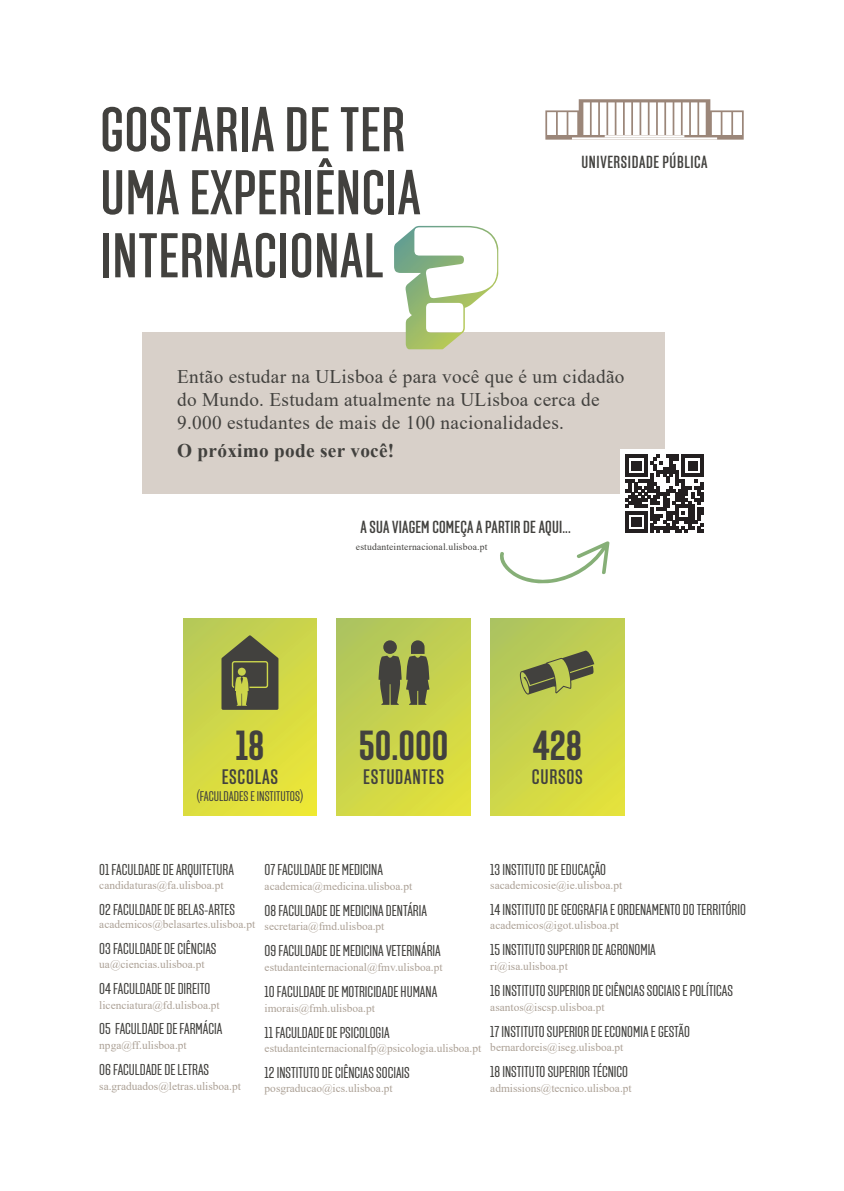
<style>
.page{position:relative;width:844px;height:1191px;background:#fff}
.page>*{position:absolute;margin:0;border:0;box-sizing:border-box;transform-origin:0 0}
.t1{font:500 63px/63px "Solido Compressed";letter-spacing:.01em;color:#42413e}
.t2{font:700 42px "Solido Compressed";color:#42413e}
.t3{font:500 21px "Solido Compressed";letter-spacing:.035em;color:#42413e}
.t4{font:19.25px/23.1px "Times New Roman";letter-spacing:.015em;color:#42413e}
.t5{font:700 19.25px "Times New Roman";letter-spacing:.015em;color:#42413e}
.t6{font:500 17.5px "Solido Compressed";letter-spacing:.01em;color:#42413e}
.t7{font:500 17.5px "Solido Compressed";letter-spacing:.035em;color:#42413e}
.t8{font:15.75px "Solido Compressed";color:#42413e}
.t9{font:14px "Solido Compressed";color:#42413e}
.t10{font:11.38px "Times New Roman";color:#aba095}
.t11{font:9.62px "Times New Roman";letter-spacing:.015em;color:#42413e}
</style>
<div class="page">
<div style="left:142px;top:332px;width:522px;height:162px;background:#d8d0c9"></div>
<img style="left:394px;top:226px;width:104px;height:123px">
<svg style="left:545px;top:99px;width:198px;height:41px"></svg>
<div style="left:620px;top:449px;width:89px;height:90px;background:#fff"></div>
<svg style="left:625px;top:455px;width:78px;height:78px"></svg>
<div style="left:336px;top:618px;width:134px;height:197px;background:linear-gradient(to bottom,#b5c85a,#dcde40)"></div>
<div style="left:490px;top:618px;width:134px;height:197px;background:linear-gradient(to bottom,#b5c859,#dcde40)"></div>
<div style="left:183px;top:618px;width:134px;height:197px;background:linear-gradient(to bottom,#c0ce52,#e6e33a)"></div>
<svg style="left:221px;top:635px;width:57px;height:75px;background:#676942"></svg>
<svg style="left:378px;top:640px;width:51px;height:65px;background:#6d7145"></svg>
<svg style="left:519px;top:650px;width:75px;height:45px;background:#8e964a"></svg>
<svg style="left:500px;top:541px;width:109px;height:43px"></svg>
<h1 class="t1" style="left:100px;top:101px;width:322px">GOSTARIA DE TER<br>UMA EXPERIÊNCIA<br>INTERNACIONAL</h1>
<p class="t7" style="left:581px;top:152px;width:128px">UNIVERSIDADE PÚBLICA</p>
<p class="t4" style="left:177px;top:364px;width:448px">Então estudar na ULisboa é para você que é um cidadão do Mundo. Estudam atualmente na ULisboa cerca de<br>9.000 estudantes de mais de 100 nacionalidades.</p>
<p class="t5" style="left:177px;top:437px;width:218px">O próximo pode ser você!</p>
<p class="t6" style="left:360px;top:517px;width:212px">A SUA VIAGEM COMEÇA A PARTIR DE AQUI...</p>
<p class="t11" style="left:356px;top:540px;width:133px">estudanteinternacional.ulisboa.pt</p>
<h2 class="t2" style="left:235px;top:721px;width:30px">18</h2>
<h3 class="t3" style="left:222px;top:765px;width:58px">ESCOLAS</h3>
<p class="t9" style="left:197px;top:788px;width:108px">(FACULDADES E INSTITUTOS)</p>
<h2 class="t2" style="left:359px;top:721px;width:91px">50.000</h2>
<h3 class="t3" style="left:363px;top:765px;width:82px">ESTUDANTES</h3>
<h2 class="t2" style="left:532px;top:721px;width:51px">428</h2>
<h3 class="t3" style="left:531px;top:765px;width:52px">CURSOS</h3>
<p class="t8" style="left:99px;top:860px;width:136px">01 FACULDADE DE ARQUITETURA</p>
<p class="t10" style="left:99px;top:876px;width:126px">candidaturas@fa.ulisboa.pt</p>
<p class="t8" style="left:99px;top:900px;width:137px">02 FACULDADE DE BELAS-ARTES</p>
<p class="t10" style="left:99px;top:916px;width:157px">academicos@belasartes.ulisboa.pt</p>
<p class="t8" style="left:99px;top:939px;width:119px">03 FACULDADE DE CIÊNCIAS</p>
<p class="t10" style="left:99px;top:956px;width:107px">ua@ciencias.ulisboa.pt</p>
<p class="t8" style="left:99px;top:979px;width:112px">04 FACULDADE DE DIREITO</p>
<p class="t10" style="left:99px;top:996px;width:122px">licenciatura@fd.ulisboa.pt</p>
<p class="t8" style="left:99px;top:1020px;width:124px">05 FACULDADE DE FARMÁCIA</p>
<p class="t10" style="left:99px;top:1037px;width:89px">npga@ff.ulisboa.pt</p>
<p class="t8" style="left:99px;top:1060px;width:111px">06 FACULDADE DE LETRAS</p>
<p class="t10" style="left:99px;top:1078px;width:143px">sa.graduados@letras.ulisboa.pt</p>
<p class="t8" style="left:264px;top:860px;width:120px">07 FACULDADE DE MEDICINA</p>
<p class="t10" style="left:264px;top:877px;width:149px">academica@medicina.ulisboa.pt</p>
<p class="t8" style="left:264px;top:901px;width:164px">08 FACULDADE DE MEDICINA DENTÁRIA</p>
<p class="t10" style="left:264px;top:918px;width:121px">secretaria@fmd.ulisboa.pt</p>
<p class="t8" style="left:264px;top:942px;width:178px">09 FACULDADE DE MEDICINA VETERINÁRIA</p>
<p class="t10" style="left:264px;top:959px;width:179px">estudanteinternacional@fmv.ulisboa.pt</p>
<p class="t8" style="left:264px;top:982px;width:174px">10 FACULDADE DE MOTRICIDADE HUMANA</p>
<p class="t10" style="left:264px;top:999px;width:112px">imorais@fmh.ulisboa.pt</p>
<p class="t8" style="left:264px;top:1023px;width:126px">11 FACULDADE DE PSICOLOGIA</p>
<p class="t10" style="left:264px;top:1040px;width:218px">estudanteinternacionalfp@psicologia.ulisboa.pt</p>
<p class="t8" style="left:264px;top:1064px;width:147px">12 INSTITUTO DE CIÊNCIAS SOCIAIS</p>
<p class="t10" style="left:264px;top:1080px;width:130px">posgraducao@ics.ulisboa.pt</p>
<p class="t8" style="left:490px;top:860px;width:117px">13 INSTITUTO DE EDUCAÇÃO</p>
<p class="t10" style="left:490px;top:876px;width:133px">sacademicosie@ie.ulisboa.pt</p>
<p class="t8" style="left:490px;top:900px;width:257px">14 INSTITUTO DE GEOGRAFIA E ORDENAMENTO DO TERRITÓRIO</p>
<p class="t10" style="left:490px;top:917px;width:130px">academicos@igot.ulisboa.pt</p>
<p class="t8" style="left:490px;top:941px;width:167px">15 INSTITUTO SUPERIOR DE AGRONOMIA</p>
<p class="t10" style="left:490px;top:958px;width:79px">ri@isa.ulisboa.pt</p>
<p class="t8" style="left:490px;top:981px;width:244px">16 INSTITUTO SUPERIOR DE CIÊNCIAS SOCIAIS E POLÍTICAS</p>
<p class="t10" style="left:490px;top:998px;width:116px">asantos@iscsp.ulisboa.pt</p>
<p class="t8" style="left:490px;top:1022px;width:201px">17 INSTITUTO SUPERIOR DE ECONOMIA E GESTÃO</p>
<p class="t10" style="left:490px;top:1039px;width:135px">bernardoreis@iseg.ulisboa.pt</p>
<p class="t8" style="left:490px;top:1063px;width:139px">18 INSTITUTO SUPERIOR TÉCNICO</p>
<p class="t10" style="left:490px;top:1080px;width:143px">admissions@tecnico.ulisboa.pt</p>
</div>
